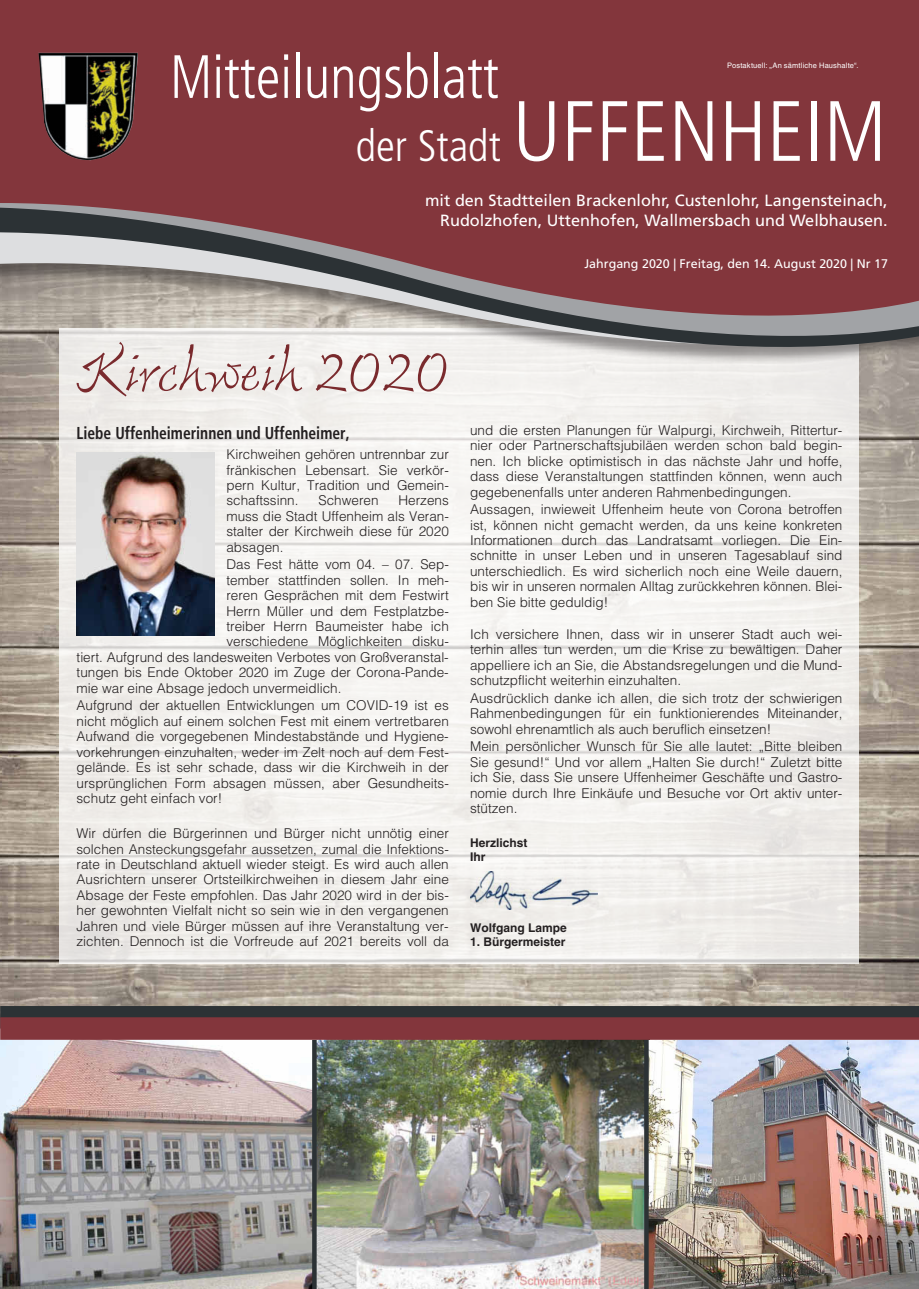
<style>
.page{position:relative;width:919px;height:1289px;background:#fff}
.page>*{position:absolute;margin:0;border:0;box-sizing:border-box;transform-origin:0 0}
.t1{font:300 condensed 85.35px "Frutiger LT";color:#fff}
.t2{font:66px "Freemouse ITC";color:#7a2a2d}
.t3{font:300 condensed 61.05px "Frutiger LT";color:#fff;scale:.94 1}
.t4{font:700 condensed 17.25px "Frutiger LT";color:#231f20;scale:.9 1}
.t5{font:16.2px/19.5px "Frutiger LT";color:#fff;text-align:right}
.t6{font:300 13.5px/15.5px "Helvetica LT";color:#231f20;text-align:justify}
.t7{font:12.45px "Frutiger LT";color:#fff}
.t8{font:700 12px/14px "Helvetica LT";color:#231f20}
.t9{font:7.5px "Helvetica LT";letter-spacing:.02em;color:#fff}
.s1{font-size:44.1px}
</style>
<div class="page">
<img style="left:0;top:407px;width:918px;height:599px">
<div style="left:60px;top:328px;width:799px;height:635px;background:#f3f2ef"></div>
<img style="left:77px;top:452px;width:137px;height:183px">
<img style="left:470px;top:872px;width:127px;height:38px">
<div style="left:0;top:1006px;width:918px;height:22px;background:#2c3235"></div>
<svg style="left:0;top:373px;width:918px;height:24px"></svg>
<svg style="left:0;top:0;width:918px;height:373px;background:#8f585c"></svg>
<img style="left:317px;top:1039px;width:332px;height:249px">
<img style="left:0;top:1039px;width:312px;height:249px">
<img style="left:648px;top:1040px;width:270px;height:248px">
<svg style="left:312px;top:1039px;width:4px;height:249px"></svg>
<svg style="left:644px;top:1039px;width:4px;height:249px"></svg>
<div style="left:0;top:1017px;width:918px;height:22px;background:#83363c"></div>
<img style="left:38px;top:53px;width:100px;height:108px">
<h3 class="t3" style="left:170px;top:42px;width:351px">Mitteilungsblatt</h3>
<p class="t9" style="left:727px;top:61px;width:133px">Postaktuell: „An sämtliche Haushalte“.</p>
<h1 class="t1" style="left:355px;top:83px;width:532px"><span class="s1">der Stadt</span> UFFENHEIM</h1>
<p class="t5" style="left:425px;top:191px;width:464px">mit den Stadtteilen Brackenlohr, Custenlohr, Langensteinach,<br>Rudolzhofen, Uttenhofen, Wallmersbach und Welbhausen.</p>
<p class="t7" style="left:584px;top:256px;width:305px">Jahrgang 2020 | Freitag, den 14. August 2020 | Nr 17</p>
<h2 class="t2" style="left:77px;top:329px;width:373px">Kirchweih 2020</h2>
<p class="t4" style="left:77px;top:423px;width:305px">Liebe Uffenheimerinnen und Uffenheimer,</p>
<p class="t6" style="left:226px;top:446px;width:224px">Kirchweihen gehören untrennbar zur fränkischen Lebensart. Sie verkör&shy;pern Kultur, Tradition und Gemein&shy;schaftssinn.</p>
<p class="t6" style="left:318px;top:492px;width:62px">Schweren</p>
<p class="t6" style="left:226px;top:492px;width:224px;text-indent:172px">Herzens muss die Stadt Uffenheim als Veran&shy;stalter der Kirchweih diese für 2020 absagen.</p>
<p class="t6" style="left:226px;top:556px;width:224px">Das Fest hätte vom 04. – 07. Sep-</p>
<p class="t6" style="left:226px;top:572px;width:224px">tember stattfinden sollen. In meh-</p>
<p class="t6" style="left:226px;top:587px;width:224px">reren Gesprächen mit dem Festwirt</p>
<p class="t6" style="left:226px;top:603px;width:224px">Herrn Müller und dem Festplatzbe-</p>
<p class="t6" style="left:226px;top:618px;width:224px">treiber Herrn Baumeister habe ich</p>
<p class="t6" style="left:226px;top:633px;width:224px">verschiedene Möglichkeiten disku-</p>
<p class="t6" style="left:77px;top:649px;width:374px">tiert. Aufgrund des landesweiten Verbotes von Großveranstal-</p>
<p class="t6" style="left:77px;top:664px;width:374px">tungen bis Ende Oktober 2020 im Zuge der Corona-Pande-</p>
<p class="t6" style="left:77px;top:680px;width:266px">mie war eine Absage jedoch unvermeidlich.</p>
<p class="t6" style="left:77px;top:697px;width:374px">Aufgrund der aktuellen Entwicklungen um COVID-19 ist es nicht möglich auf einem solchen Fest mit einem vertretbaren Aufwand die vorgegebenen Mindestabstände und Hygiene&shy;vorkehrungen einzuhalten, weder im Zelt noch auf dem Fest&shy;gelände. Es ist sehr schade, dass wir die Kirchweih in der ursprünglichen Form absagen müssen, aber Gesundheits&shy;schutz geht einfach vor!</p>
<p class="t6" style="left:77px;top:825px;width:374px">Wir dürfen die Bürgerinnen und Bürger nicht unnötig einer solchen Ansteckungsgefahr aussetzen, zumal die Infektions&shy;rate in Deutschland aktuell wieder steigt. Es wird auch allen Ausrichtern unserer Ortsteilkirchweihen in diesem Jahr eine Absage der Feste empfohlen. Das Jahr 2020 wird in der bis&shy;her gewohnten Vielfalt nicht so sein wie in den vergangenen Jahren und viele Bürger müssen auf ihre Veranstaltung ver&shy;zichten. Dennoch ist die Vorfreude auf 2021 bereits voll da</p>
<p class="t6" style="left:470px;top:422px;width:374px">und die ersten Planungen für Walpurgi, Kirchweih, Rittertur&shy;nier oder Partnerschaftsjubiläen werden schon bald begin&shy;nen. Ich blicke optimistisch in das nächste Jahr und hoffe, dass diese Veranstaltungen stattfinden können, wenn auch gegebenenfalls unter anderen Rahmenbedingungen.</p>
<p class="t6" style="left:470px;top:501px;width:374px">Aussagen, inwieweit Uffenheim heute von Corona betroffen ist, können nicht gemacht werden, da uns keine konkreten Informationen durch das Landratsamt vorliegen. Die Ein&shy;schnitte in unser Leben und in unseren Tagesablauf sind unterschiedlich. Es wird sicherlich noch eine Weile dauern, bis wir in unseren normalen Alltag zurückkehren können. Blei&shy;ben Sie bitte geduldig!</p>
<p class="t6" style="left:470px;top:626px;width:374px">Ich versichere Ihnen, dass wir in unserer Stadt auch wei&shy;terhin alles tun werden, um die Krise zu bewältigen. Daher appelliere ich an Sie, die Abstandsregelungen und die Mund&shy;schutzpflicht weiterhin einzuhalten.</p>
<p class="t6" style="left:470px;top:690px;width:374px">Ausdrücklich danke ich allen, die sich trotz der schwierigen Rahmenbedingungen für ein funktionierendes Miteinander, sowohl ehrenamtlich als auch beruflich einsetzen!</p>
<p class="t6" style="left:470px;top:738px;width:374px">Mein persönlicher Wunsch für Sie alle lautet: „Bitte bleiben Sie gesund!“ Und vor allem „Halten Sie durch!“ Zuletzt bitte ich Sie, dass Sie unsere Uffenheimer Geschäfte und Gastro&shy;nomie durch Ihre Einkäufe und Besuche vor Ort aktiv unter&shy;stützen.</p>
<p class="t8" style="left:470px;top:835px;width:59px">Herzlichst<br>Ihr</p>
<p class="t8" style="left:470px;top:920px;width:98px">Wolfgang Lampe</p>
<p class="t8" style="left:470px;top:934px;width:97px">1. Bürgermeister</p>
</div>
